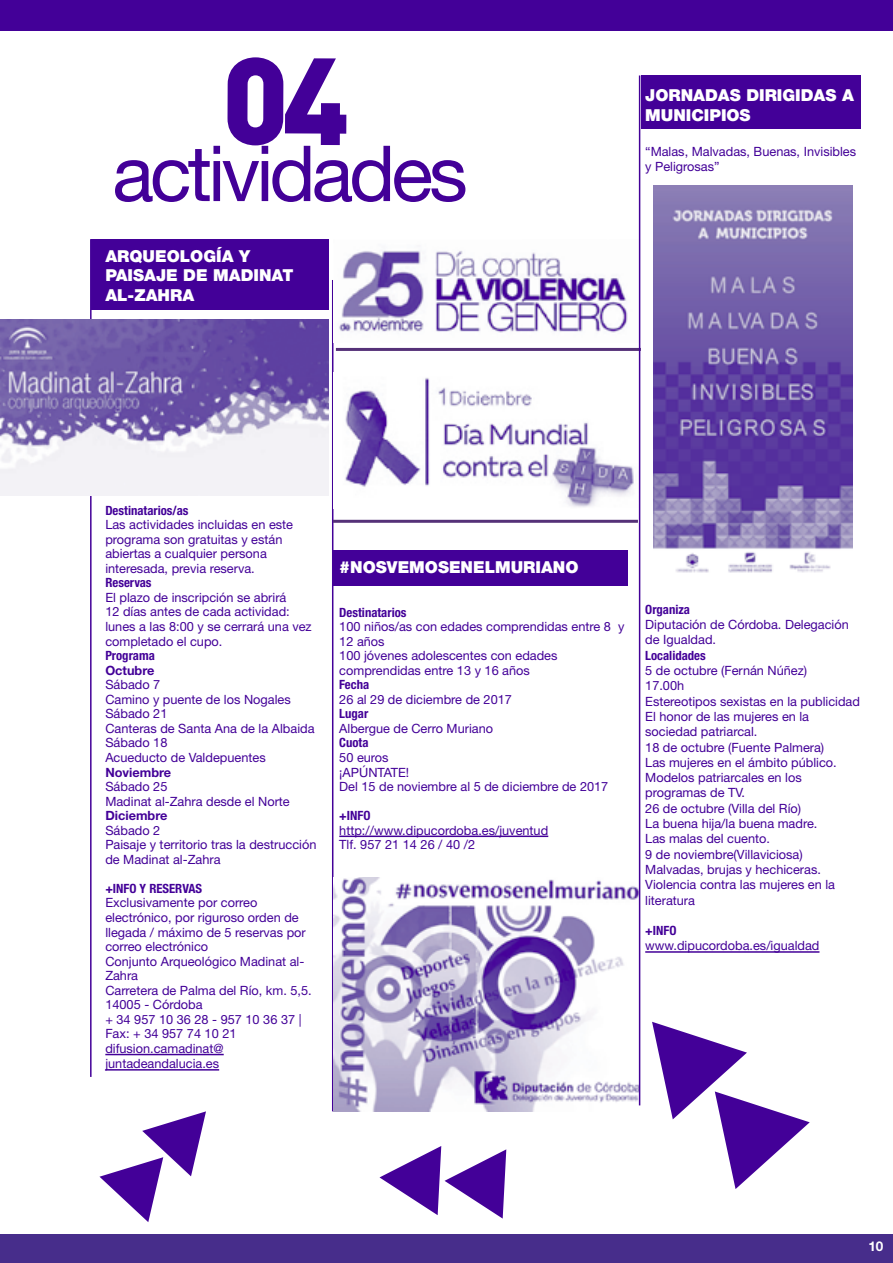
<style>
.page{position:relative;width:893px;height:1263px;background:#fff}
.page>*{position:absolute;margin:0;border:0;box-sizing:border-box;transform-origin:0 0}
.t1{font:77.4px "Helvetica Neue LT Std";letter-spacing:-.05em;color:#430098}
.t2{font:900 16.5px/19.8px "Helvetica Neue LT Std";color:#fff}
.t3{font:700 13.5px "Helvetica Neue LT Std";color:#fff}
.t4{font:12.75px/14.5px "Helvetica Neue LT Std";color:#430098}
.t5{font:700 condensed 12.75px "Helvetica Neue LT Std";color:#430098}
.t6{font:700 12.75px "Helvetica Neue LT Std";color:#430098}
</style>
<div class="page">
<div style="left:0;top:1235px;width:893px;height:28px;background:#472d8b"></div>
<div style="left:641px;top:75px;width:219px;height:53px;background:#430098"></div>
<div style="left:91px;top:239px;width:238px;height:71px;background:#430098"></div>
<div style="left:0;top:0;width:893px;height:30px;background:#430098"></div>
<hr style="left:90px;top:239px;width:2px;height:838px;background:#430098">
<svg style="left:227px;top:57px;width:119px;height:88px"></svg>
<img style="left:0;top:320px;width:329px;height:175px">
<hr style="left:645px;top:951px;width:174px;height:2px;background:#430098">
<img style="left:654px;top:185px;width:198px;height:388px">
<hr style="left:332px;top:280px;width:1px;height:831px;background:#430098">
<hr style="left:105px;top:1054px;width:119px;height:1px;background:#430098">
<hr style="left:105px;top:1069px;width:114px;height:1px;background:#430098">
<svg style="left:652px;top:1022px;width:158px;height:167px"></svg>
<svg style="left:99px;top:1111px;width:107px;height:111px"></svg>
<div style="left:333px;top:550px;width:294px;height:36px;background:#430098"></div>
<img style="left:334px;top:878px;width:305px;height:233px">
<hr style="left:339px;top:835px;width:209px;height:2px;background:#430098">
<img style="left:345px;top:372px;width:294px;height:137px">
<img style="left:339px;top:239px;width:302px;height:104px">
<hr style="left:336px;top:348px;width:305px;height:3px;background:#553178">
<hr style="left:333px;top:520px;width:305px;height:3px;background:#553178">
<svg style="left:379px;top:1146px;width:127px;height:72px"></svg>
<hr style="left:639px;top:75px;width:1px;height:1030px;background:#430098">
<h1 class="t1" style="left:112px;top:127px;width:357px">actividades</h1>
<p class="t2" style="left:105px;top:246px;width:190px">ARQUEOLOGÍA Y<br>PAISAJE DE MADINAT<br>AL-ZAHRA</p>
<p class="t2" style="left:645px;top:85px;width:210px">JORNADAS DIRIGIDAS A<br>MUNICIPIOS</p>
<p class="t4" style="left:645px;top:143px;width:212px;line-height:15.3px">“Malas, Malvadas, Buenas, Invisibles y Peligrosas”</p>
<p class="t5" style="left:105px;top:502px;width:85px">Destinatarios/as</p>
<p class="t4" style="left:105px;top:517px;width:189px">Las actividades incluidas en este programa son gratuitas y están abiertas a cualquier persona interesada, previa reserva.</p>
<p class="t5" style="left:105px;top:575px;width:48px">Reservas</p>
<p class="t4" style="left:105px;top:590px;width:208px">El plazo de inscripción se abrirá<br>12 días antes de cada actividad: lunes a las 8:00 y se cerrará una vez completado el cupo.</p>
<p class="t5" style="left:105px;top:648px;width:51px">Programa</p>
<p class="t6" style="left:105px;top:662px;width:51px">Octubre</p>
<p class="t4" style="left:105px;top:677px;width:211px">Sábado 7<br>Camino y puente de los Nogales<br>Sábado 21<br>Canteras de Santa Ana de la Albaida<br>Sábado 18<br>Acueducto de Valdepuentes</p>
<p class="t6" style="left:105px;top:764px;width:67px">Noviembre</p>
<p class="t4" style="left:105px;top:779px;width:186px">Sábado 25<br>Madinat al-Zahra desde el Norte</p>
<p class="t6" style="left:105px;top:808px;width:64px">Diciembre</p>
<p class="t4" style="left:105px;top:823px;width:213px">Sábado 2<br>Paisaje y territorio tras la destrucción de Madinat al-Zahra</p>
<p class="t5" style="left:105px;top:881px;width:98px">+INFO Y RESERVAS</p>
<p class="t4" style="left:105px;top:895px;width:208px">Exclusivamente por correo electrónico, por riguroso orden de llegada / máximo de 5 reservas por correo electrónico<br>Conjunto Arqueológico Madinat al-<br>Zahra<br>Carretera de Palma del Río, km. 5,5.<br>14005 - Córdoba<br>+ 34 957 10 36 28 - 957 10 36 37 |<br>Fax: + 34 957 74 10 21 difusion.camadinat@ juntadeandalucia.es</p>
<p class="t2" style="left:339px;top:557px;width:241px">#NOSVEMOSENELMURIANO</p>
<p class="t5" style="left:339px;top:604px;width:69px">Destinatarios</p>
<p class="t4" style="left:339px;top:619px;width:287px">100 niños/as con edades comprendidas entre 8 y<br>12 años<br>100 jóvenes adolescentes con edades comprendidas entre 13 y 16 años</p>
<p class="t5" style="left:339px;top:677px;width:31px">Fecha</p>
<p class="t4" style="left:339px;top:692px;width:174px">26 al 29 de diciembre de 2017</p>
<p class="t5" style="left:339px;top:706px;width:31px">Lugar</p>
<p class="t4" style="left:339px;top:721px;width:155px">Albergue de Cerro Muriano</p>
<p class="t5" style="left:339px;top:735px;width:31px">Cuota</p>
<p class="t4" style="left:339px;top:750px;width:271px">50 euros<br>¡APÚNTATE!<br>Del 15 de noviembre al 5 de diciembre de 2017</p>
<p class="t5" style="left:339px;top:808px;width:33px">+INFO</p>
<p class="t4" style="left:339px;top:823px;width:210px">http://www.dipucordoba.es/juventud<br>Tlf. 957 21 14 26 / 40 /2</p>
<p class="t5" style="left:645px;top:601px;width:46px">Organiza</p>
<p class="t4" style="left:645px;top:617px;width:205px;line-height:15.3px">Diputación de Córdoba. Delegación de Igualdad.</p>
<p class="t5" style="left:645px;top:647px;width:62px">Localidades</p>
<p class="t4" style="left:645px;top:663px;width:216px;line-height:15.3px">5 de octubre (Fernán Núñez)<br>17.00h<br>Estereotipos sexistas en la publicidad<br>El honor de las mujeres en la sociedad patriarcal.<br>18 de octubre (Fuente Palmera)<br>Las mujeres en el ámbito público.<br>Modelos patriarcales en los programas de TV.<br>26 de octubre (Villa del Río)<br>La buena hija/la buena madre.<br>Las malas del cuento.<br>9 de noviembre(Villaviciosa)<br>Malvadas, brujas y hechiceras.<br>Violencia contra las mujeres en la literatura</p>
<p class="t5" style="left:645px;top:923px;width:33px">+INFO</p>
<p class="t4" style="left:645px;top:938px;width:176px">www.dipucordoba.es/igualdad</p>
<p class="t3" style="left:868px;top:1238px;width:17px">10</p>
</div>
